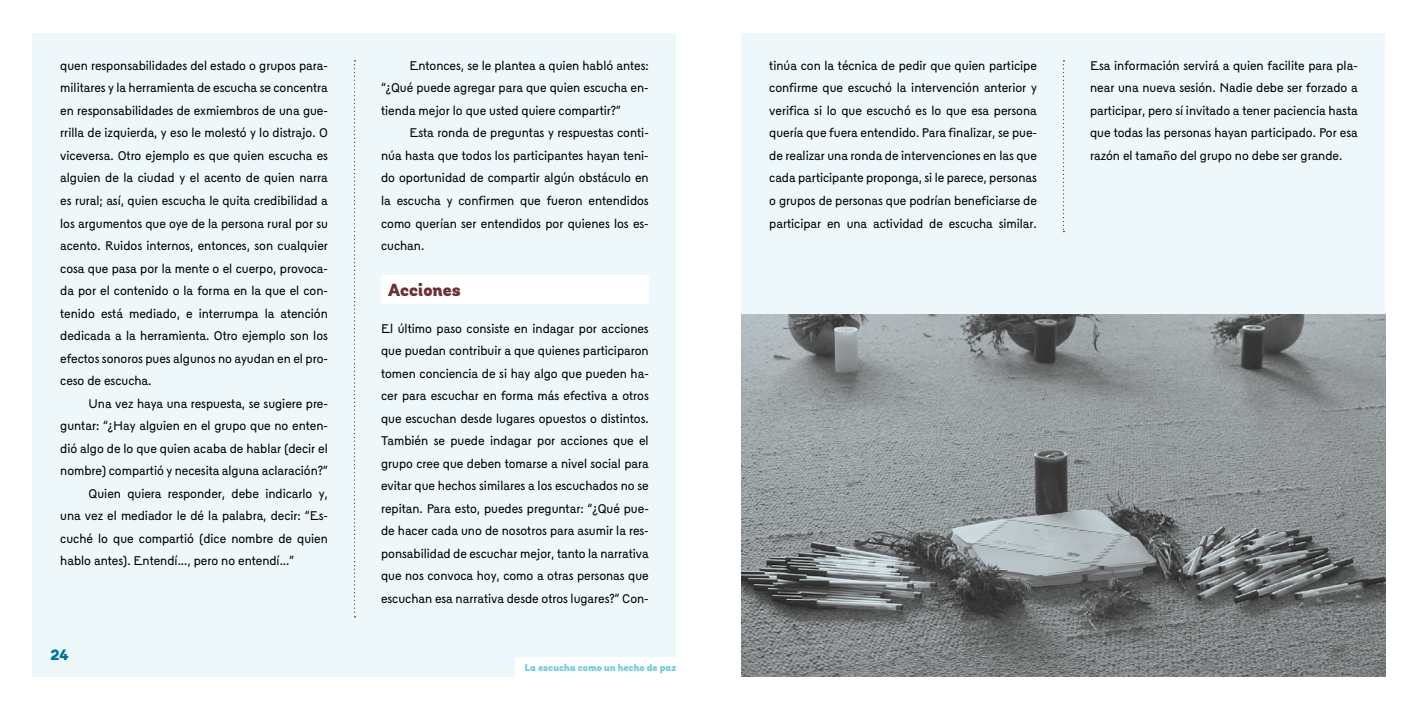
<style>
.page{position:relative;width:1418px;height:709px;background:#fff}
.page>*{position:absolute;margin:0;border:0;box-sizing:border-box;transform-origin:0 0}
.t1{font:900 17.5px "Andes W04";color:#6c3136}
.t2{font:900 15px "Andes W04";color:#007597}
.t3{font:12.5px/22.5px "blaa";color:#000;text-align:justify}
.t4{font:900 10px "Andes W04";color:#75c9db}
</style>
<div class="page">
<div style="left:741px;top:33px;width:644px;height:643px;background:#eef8fb"></div>
<div style="left:33px;top:33px;width:643px;height:643px;background:#eef8fb"></div>
<svg style="left:354px;top:60px;width:1px;height:557px"></svg>
<div style="left:515px;top:657px;width:172px;height:27px;background:#fff"></div>
<svg style="left:1063px;top:60px;width:1px;height:172px"></svg>
<div style="left:381px;top:276px;width:267px;height:28px;background:#fff"></div>
<img style="left:741px;top:314px;width:644px;height:362px">
<p class="t3" style="left:60px;top:54px;width:269px">quen responsabilidades del estado o grupos para&shy;militares y la herramienta de escucha se concentra en responsabilidades de exmiembros de una gue&shy;rrilla de izquierda, y eso le molestó y lo distrajo. O viceversa. Otro ejemplo es que quien escucha es alguien de la ciudad y el acento de quien narra es rural; así, quien escucha le quita credibilidad a los argumentos que oye de la persona rural por su acento. Ruidos internos, entonces, son cualquier cosa que pasa por la mente o el cuerpo, provoca&shy;da por el contenido o la forma en la que el con&shy;tenido está mediado, e interrumpa la atención dedicada a la herramienta. Otro ejemplo son los efectos sonoros pues algunos no ayudan en el pro&shy;ceso de escucha.</p>
<p class="t3" style="left:89px;top:392px;width:241px">Una vez haya una respuesta, se sugiere pre-</p>
<p class="t3" style="left:60px;top:414px;width:269px">guntar: “¿Hay alguien en el grupo que no enten-</p>
<p class="t3" style="left:60px;top:437px;width:269px">dió algo de lo que quien acaba de hablar (decir el</p>
<p class="t3" style="left:60px;top:459px;width:269px">nombre) compartió y necesita alguna aclaración?”</p>
<p class="t3" style="left:89px;top:482px;width:241px">Quien quiera responder, debe indicarlo y,</p>
<p class="t3" style="left:60px;top:504px;width:269px">una vez el mediador le dé la palabra, decir: “Es-</p>
<p class="t3" style="left:60px;top:527px;width:269px">cuché lo que compartió (dice nombre de quien</p>
<p class="t3" style="left:60px;top:549px;width:235px">hablo antes). Entendí..., pero no entendí...”</p>
<p class="t2" style="left:50px;top:644px;width:20px">24</p>
<p class="t3" style="left:381px;top:54px;width:269px;text-indent:28px">Entonces, se le plantea a quien habló antes: “¿Qué puede agregar para que quien escucha en&shy;tienda mejor lo que usted quiere compartir?”</p>
<p class="t3" style="left:381px;top:122px;width:269px;text-indent:28px">Esta ronda de preguntas y respuestas conti&shy;núa hasta que todos los participantes hayan teni&shy;do oportunidad de compartir algún obstáculo en la escucha y confirmen que fueron entendidos como querían ser entendidos por quienes los es&shy;cuchan.</p>
<h1 class="t1" style="left:388px;top:278px;width:74px">Acciones</h1>
<p class="t3" style="left:381px;top:317px;width:269px">El último paso consiste en indagar por acciones que puedan contribuir a que quienes participaron tomen conciencia de si hay algo que pueden ha&shy;cer para escuchar en forma más efectiva a otros que escuchan desde lugares opuestos o distintos.<br>También se puede indagar por acciones que el grupo cree que deben tomarse a nivel social para evitar que hechos similares a los escuchados no se repitan. Para esto, puedes preguntar: “¿Qué pue&shy;de hacer cada uno de nosotros para asumir la res&shy;ponsabilidad de escuchar mejor, tanto la narrativa que nos convoca hoy, como a otras personas que escuchan esa narrativa desde otros lugares?” Con-</p>
<p class="t4" style="left:525px;top:661px;width:153px">La escucha como un hecho de paz</p>
<p class="t3" style="left:769px;top:54px;width:269px">tinúa con la técnica de pedir que quien participe confirme que escuchó la intervención anterior y verifica si lo que escuchó es lo que esa persona quería que fuera entendido. Para finalizar, se pue&shy;de realizar una ronda de intervenciones en las que cada participante proponga, si le parece, personas o grupos de personas que podrían beneficiarse de participar en una actividad de escucha similar.</p>
<p class="t3" style="left:1090px;top:54px;width:269px">Esa información servirá a quien facilite para pla&shy;near una nueva sesión. Nadie debe ser forzado a participar, pero sí invitado a tener paciencia hasta que todas las personas hayan participado. Por esa razón el tamaño del grupo no debe ser grande.</p>
</div>
